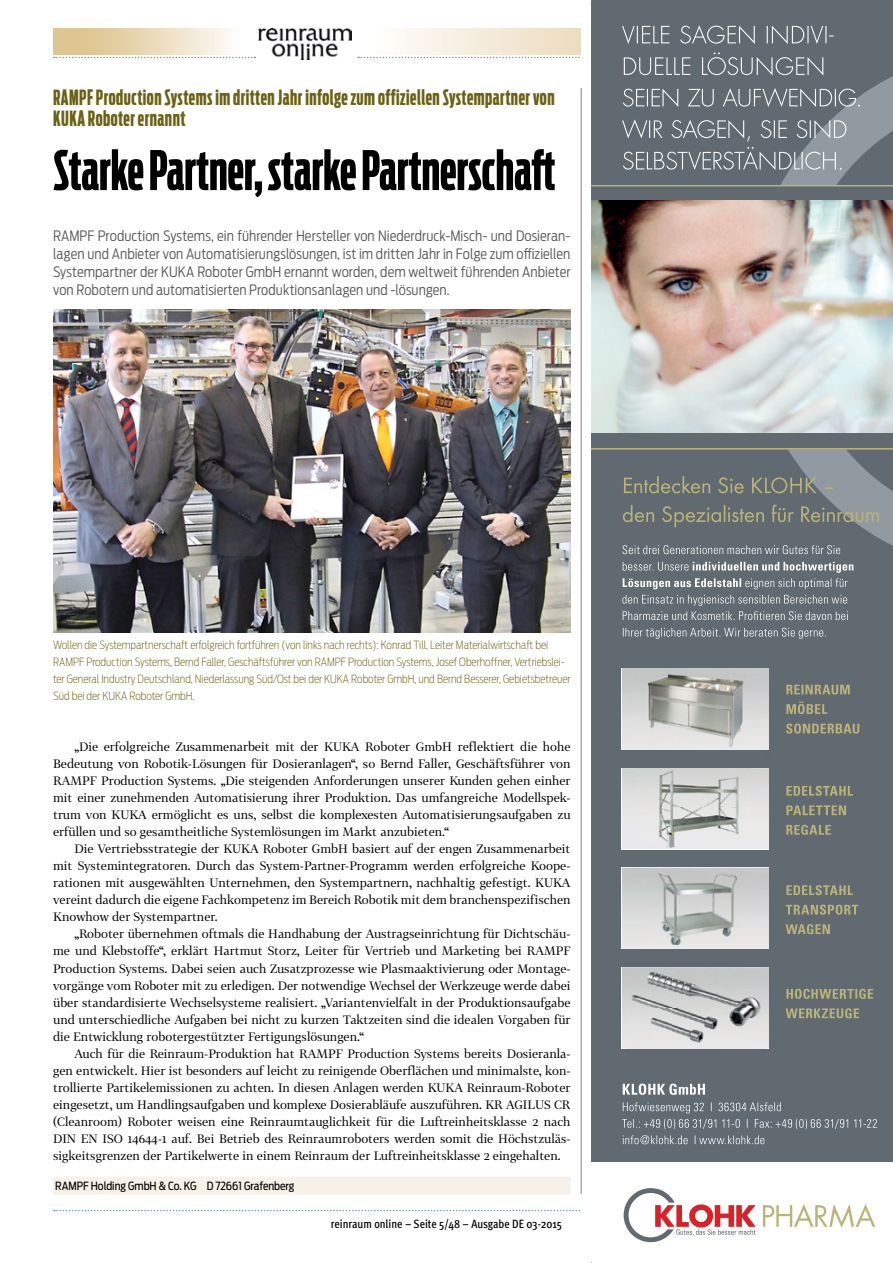
<style>
.page{position:relative;width:893px;height:1263px;background:#fff}
.page>*{position:absolute;margin:0;border:0;box-sizing:border-box;transform-origin:0 0}
.t1{font:700 54px "Antenna Comp";color:#000}
.t2{font:700 21px/21px "Antenna Comp";letter-spacing:.025em;color:#6b6114}
.t3{font:300 14.25px/18px "Antenna Cond";letter-spacing:.005em;color:#57585b;text-align:justify}
.t4{font:12px/17px "Tabac G2";color:#000;text-align:justify}
.t5{font:500 condensed 12px "Meta OT";color:#000}
.t6{font:200 11.25px/17px "Antenna Cond";color:#6b6114}
.t7{font:11.25px "Antenna Cond";color:#000}
</style>
<div class="page">
<svg style="left:54px;top:57px;width:201px;height:1px"></svg>
<img style="left:258px;top:29px;width:94px;height:31px">
<div style="left:53px;top:1177px;width:517px;height:18px;background:#f7f1e7"></div>
<img style="left:53px;top:309px;width:517px;height:323px">
<div style="left:592px;top:0;width:301px;height:1162px;background:#606a70"></div>
<svg style="left:778px;top:75px;width:115px;height:496px"></svg>
<svg style="left:54px;top:1188px;width:821px;height:54px"></svg>
<svg style="left:623px;top:1135px;width:141px;height:9px"></svg>
<svg style="left:622px;top:1119px;width:255px;height:10px"></svg>
<svg style="left:623px;top:1102px;width:158px;height:11px"></svg>
<svg style="left:623px;top:1083px;width:82px;height:12px"></svg>
<svg style="left:786px;top:723px;width:73px;height:10px"></svg>
<svg style="left:786px;top:701px;width:41px;height:13px"></svg>
<svg style="left:786px;top:685px;width:64px;height:9px"></svg>
<svg style="left:786px;top:825px;width:45px;height:10px"></svg>
<svg style="left:786px;top:805px;width:60px;height:10px"></svg>
<svg style="left:786px;top:786px;width:67px;height:10px"></svg>
<svg style="left:786px;top:924px;width:44px;height:10px"></svg>
<svg style="left:786px;top:905px;width:72px;height:10px"></svg>
<svg style="left:786px;top:885px;width:67px;height:10px"></svg>
<svg style="left:786px;top:1008px;width:73px;height:10px"></svg>
<svg style="left:786px;top:989px;width:87px;height:10px"></svg>
<img style="left:622px;top:768px;width:147px;height:81px">
<img style="left:622px;top:868px;width:147px;height:81px">
<img style="left:622px;top:967px;width:147px;height:81px">
<svg style="left:622px;top:119px;width:224px;height:51px"></svg>
<svg style="left:623px;top:88px;width:237px;height:19px"></svg>
<svg style="left:358px;top:52px;width:466px;height:23px"></svg>
<svg style="left:622px;top:25px;width:211px;height:19px"></svg>
<svg style="left:623px;top:628px;width:203px;height:11px"></svg>
<svg style="left:622px;top:595px;width:226px;height:25px"></svg>
<svg style="left:623px;top:562px;width:230px;height:27px"></svg>
<svg style="left:622px;top:545px;width:218px;height:9px"></svg>
<svg style="left:623px;top:505px;width:256px;height:22px"></svg>
<svg style="left:624px;top:476px;width:209px;height:17px"></svg>
<div style="left:592px;top:186px;width:301px;height:18px;background:#606a70"></div>
<div style="left:592px;top:432px;width:301px;height:17px;background:#606a70"></div>
<img style="left:592px;top:201px;width:301px;height:232px">
<hr style="left:592px;top:448px;width:301px;height:1px;background:#bbb378">
<hr style="left:592px;top:185px;width:301px;height:1px;background:#bbb378">
<img style="left:636px;top:768px;width:114px;height:79px">
<img style="left:626px;top:1048px;width:140px;height:1px">
<img style="left:626px;top:969px;width:140px;height:79px">
<img style="left:642px;top:869px;width:112px;height:76px">
<img style="left:623px;top:669px;width:146px;height:81px">
<hr style="left:581px;top:88px;width:1px;height:1106px;background:#7f7f7f">
<h2 class="t2" style="left:53px;top:87px;width:503px">RAMPF Production Systems im dritten Jahr infolge zum offiziellen Systempartner von<br>KUKA Roboter ernannt</h2>
<h1 class="t1" style="left:53px;top:141px;width:504px">Starke Partner, starke Partnerschaft</h1>
<p class="t3" style="left:53px;top:227px;width:519px">RAMPF Production Systems, ein führender Hersteller von Niederdruck-Misch- und Dosieran&shy;lagen und Anbieter von Automatisierungslösungen, ist im dritten Jahr in Folge zum offiziellen Systempartner der KUKA Roboter GmbH ernannt worden, dem weltweit führenden Anbieter von Robotern und automatisierten Produktionsanlagen und -lösungen.</p>
<p class="t6" style="left:53px;top:637px;width:519px">Wollen die Systempartnerschaft erfolgreich fortführen (von links nach rechts): Konrad Till, Leiter Materialwirtschaft bei RAMPF Production Systems, Bernd Faller, Geschäftsführer von RAMPF Production Systems, Josef Oberhoffner, Vertriebslei&shy;ter General Industry Deutschland, Niederlassung Süd/Ost bei der KUKA Roboter GmbH, und Bernd Besserer, Gebietsbetreuer Süd bei der KUKA Roboter GmbH.</p>
<p class="t4" style="left:53px;top:738px;width:519px;text-indent:21px">„Die erfolgreiche Zusammenarbeit mit der KUKA Roboter GmbH reflektiert die hohe Bedeutung von Robotik-Lösungen für Dosieranlagen“, so Bernd Faller, Geschäftsführer von RAMPF Production Systems. „Die steigenden Anforderungen unserer Kunden gehen einher mit einer zunehmenden Automatisierung ihrer Produktion. Das umfangreiche Modellspek&shy;trum von KUKA ermöglicht es uns, selbst die komplexesten Automatisierungsaufgaben zu erfüllen und so gesamtheitliche Systemlösungen im Markt anzubieten.“</p>
<p class="t4" style="left:53px;top:840px;width:519px;text-indent:21px">Die Vertriebsstrategie der KUKA Roboter GmbH basiert auf der engen Zusammenarbeit mit Systemintegratoren. Durch das System-Partner-Programm werden erfolgreiche Koope&shy;rationen mit ausgewählten Unternehmen, den Systempartnern, nachhaltig gefestigt. KUKA vereint dadurch die eigene Fachkompetenz im Bereich Robotik mit dem branchenspezifischen Knowhow der Systempartner.</p>
<p class="t4" style="left:53px;top:925px;width:519px;text-indent:21px">„Roboter übernehmen oftmals die Handhabung der Austragseinrichtung für Dichtschäu&shy;me und Klebstoffe“, erklärt Hartmut Storz, Leiter für Vertrieb und Marketing bei RAMPF Production Systems. Dabei seien auch Zusatzprozesse wie Plasmaaktivierung oder Montage&shy;vorgänge vom Roboter mit zu erledigen. Der notwendige Wechsel der Werkzeuge werde dabei über standardisierte Wechselsysteme realisiert. „Variantenvielfalt in der Produktionsaufgabe und unterschiedliche Aufgaben bei nicht zu kurzen Taktzeiten sind die idealen Vorgaben für die Entwicklung robotergestützter Fertigungslösungen.“</p>
<p class="t4" style="left:53px;top:1044px;width:519px;text-indent:21px">Auch für die Reinraum-Produktion hat RAMPF Production Systems bereits Dosieranla&shy;gen entwickelt. Hier ist besonders auf leicht zu reinigende Oberflächen und minimalste, kon&shy;trollierte Partikelemissionen zu achten. In diesen Anlagen werden KUKA Reinraum-Roboter eingesetzt, um Handlingsaufgaben und komplexe Dosierabläufe auszuführen. KR AGILUS CR (Cleanroom) Roboter weisen eine Reinraumtauglichkeit für die Luftreinheitsklasse 2 nach DIN EN ISO 14644-1 auf. Bei Betrieb des Reinraumroboters werden somit die Höchstzuläs&shy;sigkeitsgrenzen der Partikelwerte in einem Reinraum der Luftreinheitsklasse 2 eingehalten.</p>
<p class="t7" style="left:55px;top:1179px;width:241px">RAMPF Holding GmbH &amp; Co. KG D 72661 Grafenberg</p>
<p class="t5" style="left:331px;top:1216px;width:233px">reinraum online – Seite 5/48 – Ausgabe DE 03-2015</p>
</div>
